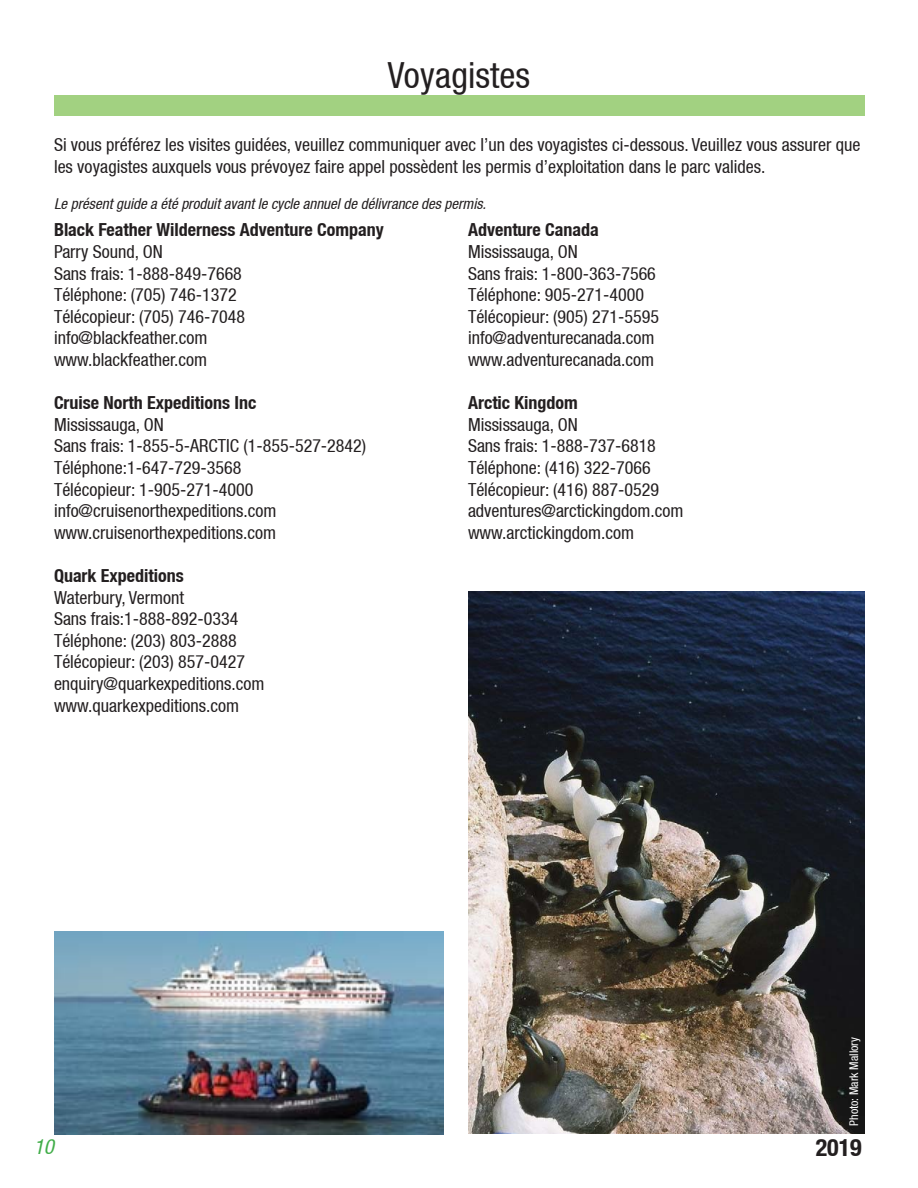
<style>
.page{position:relative;width:918px;height:1188px;background:#fff}
.page>*{position:absolute;margin:0;border:0;box-sizing:border-box;transform-origin:0 0}
.t1{font:36px "Helvetica Neue Condensed";color:#231f20}
.t2{font:700 condensed 24px "Helvetica Neue";color:#231f20}
.t3{font:italic condensed 21px "Helvetica Neue";color:#41ad49}
.t4{font:18px/21.6px "Helvetica Neue Condensed";color:#231f20}
.t5{font:700 condensed 18px "Helvetica Neue";color:#231f20}
.t6{font:italic condensed 15px "Helvetica Neue";color:#231f20}
.t7{font:12px "Helvetica Neue Condensed";color:#fff}
</style>
<div class="page">
<div style="left:54px;top:96px;width:810px;height:20px;background:#a2d181"></div>
<img style="left:55px;top:932px;width:388px;height:202px">
<img style="left:468px;top:591px;width:396px;height:543px">
<h1 class="t1" style="left:388px;top:54px;width:144px">Voyagistes</h1>
<p class="t4" style="left:54px;top:134px;width:808px">Si vous préférez les visites guidées, veuillez communiquer avec l’un des voyagistes ci-dessous. Veuillez vous assurer que les voyagistes auxquels vous prévoyez faire appel possèdent les permis d’exploitation dans le parc valides.</p>
<p class="t6" style="left:54px;top:195px;width:434px">Le présent guide a été produit avant le cycle annuel de délivrance des permis.</p>
<p class="t5" style="left:54px;top:219px;width:331px">Black Feather Wilderness Adventure Company</p>
<p class="t4" style="left:54px;top:241px;width:193px">Parry Sound, ON<br>Sans frais: 1-888-849-7668<br>Téléphone: (705) 746-1372<br>Télécopieur: (705) 746-7048 info@blackfeather.com www.blackfeather.com</p>
<p class="t5" style="left:54px;top:392px;width:204px">Cruise North Expeditions Inc</p>
<p class="t4" style="left:54px;top:414px;width:314px">Mississauga, ON<br>Sans frais: 1-855-5-ARCTIC (1-855-527-2842)<br>Téléphone:1-647-729-3568<br>Télécopieur: 1-905-271-4000 info@cruisenorthexpeditions.com www.cruisenorthexpeditions.com</p>
<p class="t5" style="left:54px;top:565px;width:131px">Quark Expeditions</p>
<p class="t4" style="left:54px;top:586px;width:212px">Waterbury, Vermont<br>Sans frais:1-888-892-0334<br>Téléphone: (203) 803-2888<br>Télécopieur: (203) 857-0427 enquiry@quarkexpeditions.com www.quarkexpeditions.com</p>
<p class="t5" style="left:468px;top:219px;width:132px">Adventure Canada</p>
<p class="t4" style="left:468px;top:241px;width:193px">Mississauga, ON<br>Sans frais: 1-800-363-7566<br>Téléphone: 905-271-4000<br>Télécopieur: (905) 271-5595 info@adventurecanada.com www.adventurecanada.com</p>
<p class="t5" style="left:468px;top:392px;width:111px">Arctic Kingdom</p>
<p class="t4" style="left:468px;top:414px;width:217px">Mississauga, ON<br>Sans frais: 1-888-737-6818<br>Téléphone: (416) 322-7066<br>Télécopieur: (416) 887-0529 adventures@arctickingdom.com www.arctickingdom.com</p>
<p class="t7" style="left:847px;top:1126px;width:90px;rotate:-90deg">Photo: Mark Mallory</p>
<p class="t3" style="left:34px;top:1134px;width:22px">10</p>
<h2 class="t2" style="left:816px;top:1133px;width:48px">2019</h2>
</div>
